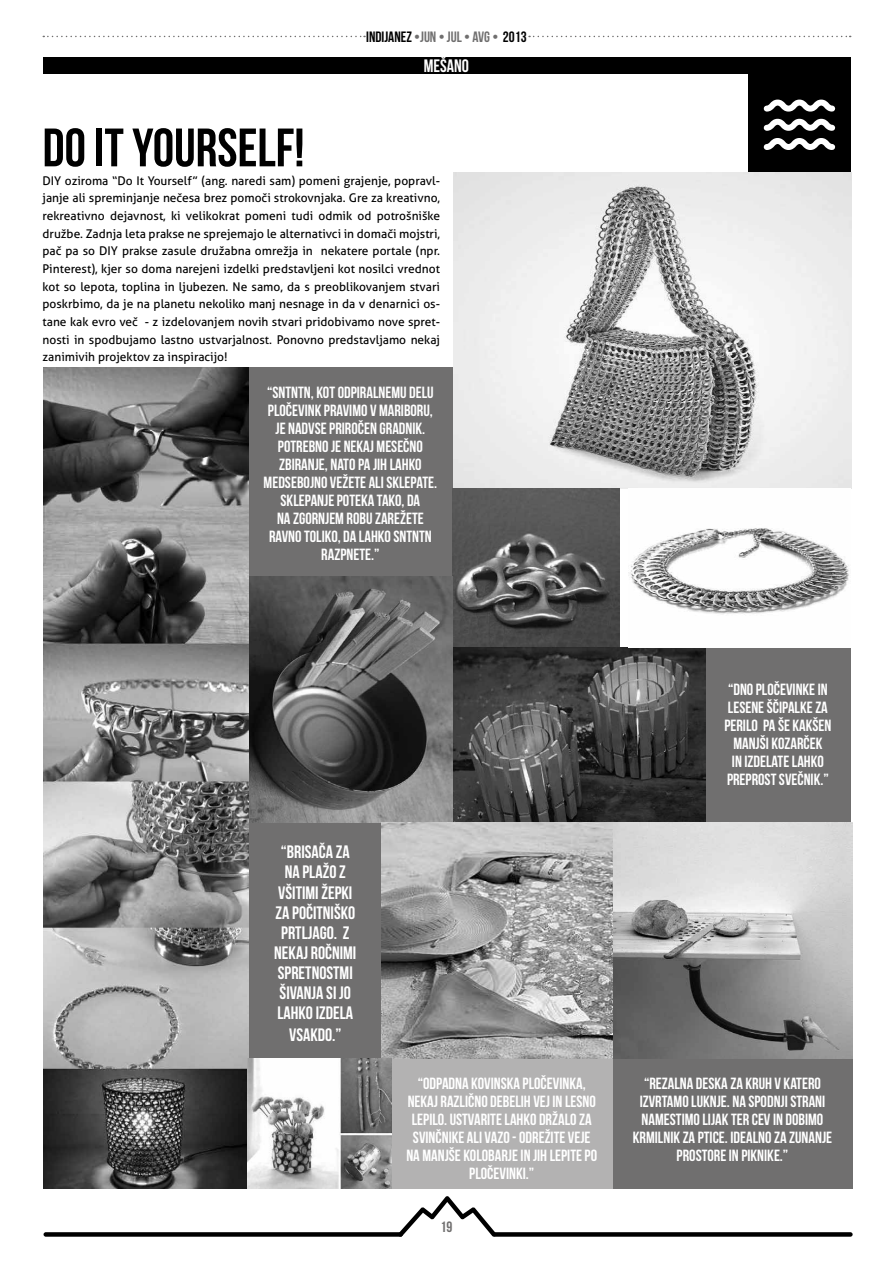
<style>
.page{position:relative;width:893px;height:1263px;background:#fff}
.page>*{position:absolute;margin:0;border:0;box-sizing:border-box;transform-origin:0 0}
.t1{font:54px "Bebas Neue";color:#000}
.t2{font:18px/20.2px "Bebas Neue";color:#fff;text-align:center}
.t3{font:16.2px/18px "Bebas Neue";color:#fff;text-align:center}
.t4{font:15px "Bebas Neue";color:#000}
.t5{font:15px "Bebas Neue";color:#706f6f}
.t6{font:12px/17.7px "Aller";color:#000;text-align:justify}
.s1{color:#706f6f}
</style>
<div class="page">
<svg style="left:43px;top:36px;width:322px;height:1px"></svg>
<svg style="left:529px;top:36px;width:322px;height:1px"></svg>
<svg style="left:400px;top:1196px;width:95px;height:41px"></svg>
<div style="left:44px;top:1232px;width:359px;height:5px;background:#000;border-radius:2px"></div>
<div style="left:493px;top:1232px;width:360px;height:5px;background:#000;border-radius:2px"></div>
<div style="left:43px;top:57px;width:807px;height:17px;background:#000"></div>
<div style="left:248px;top:823px;width:135px;height:236px;background:#706f6f"></div>
<div style="left:248px;top:367px;width:205px;height:209px;background:#706f6f"></div>
<div style="left:705px;top:647px;width:145px;height:176px;background:#706f6f"></div>
<div style="left:612px;top:1059px;width:241px;height:129px;background:#706f6f"></div>
<div style="left:391px;top:1059px;width:221px;height:129px;background:#b3b2b2"></div>
<div style="left:748px;top:74px;width:102px;height:102px;background:#000"></div>
<svg style="left:763px;top:99px;width:73px;height:51px"></svg>
<img style="left:454px;top:173px;width:398px;height:316px">
<img style="left:453px;top:489px;width:167px;height:158px">
<img style="left:453px;top:647px;width:252px;height:176px">
<img style="left:382px;top:823px;width:470px;height:236px">
<img style="left:248px;top:576px;width:205px;height:247px">
<img style="left:628px;top:528px;width:221px;height:87px">
<img style="left:44px;top:367px;width:204px;height:821px">
<img style="left:248px;top:1059px;width:143px;height:129px">
<p class="t4" style="left:366px;top:29px;width:162px">INDIJANEZ <span class="s1">•JUN • JUL • AVG •</span> 2013</p>
<h1 class="t1" style="left:43px;top:118px;width:264px">DO IT YOURSELF!</h1>
<h2 class="t2" style="left:424px;top:55px;width:47px">MEŠANO</h2>
<p class="t6" style="left:43px;top:172px;width:399px">DIY oziroma “Do It Yourself” (ang. naredi sam) pomeni grajenje, popravl&shy;janje ali spreminjanje nečesa brez pomoči strokovnjaka. Gre za kreativno, rekreativno dejavnost, ki velikokrat pomeni tudi odmik od potrošniške družbe. Zadnja leta prakse ne sprejemajo le alternativci in domači mojstri, pač pa so DIY prakse zasule družabna omrežja in nekatere portale (npr.<br>Pinterest), kjer so doma narejeni izdelki predstavljeni kot nosilci vrednot kot so lepota, toplina in ljubezen. Ne samo, da s preoblikovanjem stvari poskrbimo, da je na planetu nekoliko manj nesnage in da v denarnici os&shy;tane kak evro več - z izdelovanjem novih stvari pridobivamo nove spret&shy;nosti in spodbujamo lastno ustvarjalnost. Ponovno predstavljamo nekaj zanimivih projektov za inspiracijo!</p>
<p class="t3" style="left:264px;top:383px;width:175px">“SNTNTN, KOT ODPIRALNEMU DELU<br>PLOČEVINK PRAVIMO V MARIBORU,<br>JE NADVSE PRIROČEN GRADNIK.<br>POTREBNO JE NEKAJ MESEČNO<br>ZBIRANJE, NATO PA JIH LAHKO<br>MEDSEBOJNO VEŽETE ALI SKLEPATE.<br>SKLEPANJE POTEKA TAKO, DA<br>NA ZGORNJEM ROBU ZAREŽETE<br>RAVNO TOLIKO, DA LAHKO SNTNTN<br>RAZPNETE.”</p>
<h2 class="t2" style="left:274px;top:842px;width:84px">“BRISAČA ZA<br>NA PLAŽO Z<br>VŠITIMI ŽEPKI<br>ZA POČITNIŠKO<br>PRTLJAGO. Z<br>NEKAJ ROČNIMI<br>SPRETNOSTMI<br>ŠIVANJA SI JO<br>LAHKO IZDELA<br>VSAKDO.”</h2>
<h3 class="t3" style="left:724px;top:681px;width:108px">“DNO PLOČEVINKE IN<br>LESENE ŠČIPALKE ZA<br>PERILO PA ŠE KAKŠEN<br>MANJŠI KOZARČEK<br>IN IZDELATE LAHKO<br>PREPROST SVEČNIK.”</h3>
<h3 class="t3" style="left:406px;top:1074px;width:192px">“ODPADNA KOVINSKA PLOČEVINKA,<br>NEKAJ RAZLIČNO DEBELIH VEJ IN LESNO<br>LEPILO. USTVARITE LAHKO DRŽALO ZA<br>SVINČNIKE ALI VAZO - ODREŽITE VEJE<br>NA MANJŠE KOLOBARJE IN JIH LEPITE PO<br>PLOČEVINKI.”</h3>
<p class="t5" style="left:441px;top:1218px;width:13px">19</p>
<h3 class="t3" style="left:633px;top:1074px;width:201px">“REZALNA DESKA ZA KRUH V KATERO<br>IZVRTAMO LUKNJE. NA SPODNJI STRANI<br>NAMESTIMO LIJAK TER CEV IN DOBIMO<br>KRMILNIK ZA PTICE. IDEALNO ZA ZUNANJE<br>PROSTORE IN PIKNIKE.”</h3>
</div>
